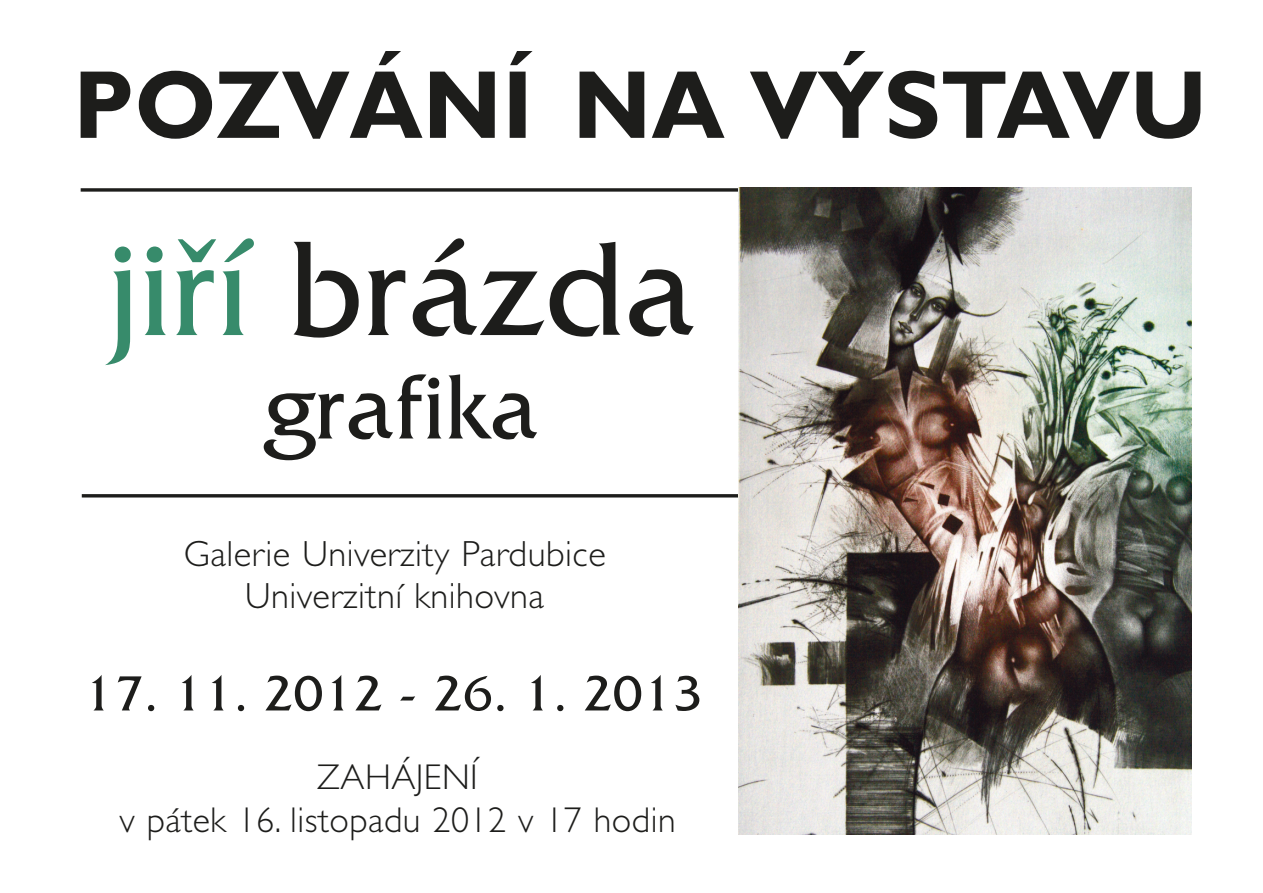
<style>
.page{position:relative;width:1263px;height:893px;background:#fff}
.page>*{position:absolute;margin:0;border:0;box-sizing:border-box;transform-origin:0 0}
.t1{font:133.8px "Friz Quadrata IT Cby BTCE";color:#1d1d1b}
.t2{font:700 97.2px "Gill Sans";color:#1d1d1b}
.t3{font:91.95px "Friz Quadrata IT Cby BTCE";color:#1d1d1b}
.t4{font:50.55px "Friz Quadrata IT Cby BTCE";color:#1d1d1b}
.t5{font:300 36.45px/42.3px "Gill Sans CE";letter-spacing:.015em;color:#1d1d1b;text-align:center}
.t6{font:300 36px/42.8px "Gill Sans CE";letter-spacing:.015em;color:#1d1d1b;text-align:center}
.s1{color:#378b6b}
</style>
<div class="page">
<hr style="left:82px;top:494px;width:710px;height:3px;background:#1d1d1b">
<svg style="left:81px;top:188px;width:657px;height:4px;background:#3e3e3c"></svg>
<img style="left:738px;top:188px;width:453px;height:646px">
<h2 class="t2" style="left:73px;top:71px;width:1136px">POZVÁNÍ NA VÝSTAVU</h2>
<h1 class="t1" style="left:108px;top:234px;width:588px"><span class="s1">jiří</span>brázda</h1>
<h3 class="t3" style="left:265px;top:369px;width:274px">grafika</h3>
<p class="t5" style="left:184px;top:536px;width:424px">Galerie Univerzity Pardubice<br>Univerzitní knihovna</p>
<h3 class="t4" style="left:84px;top:672px;width:620px">17. 11. 2012 - 26. 1. 2013</h3>
<p class="t6" style="left:119px;top:759px;width:558px">ZAHÁ JENÍ<br>v pátek 16. listopadu 2012 v 17 hodin</p>
</div>
